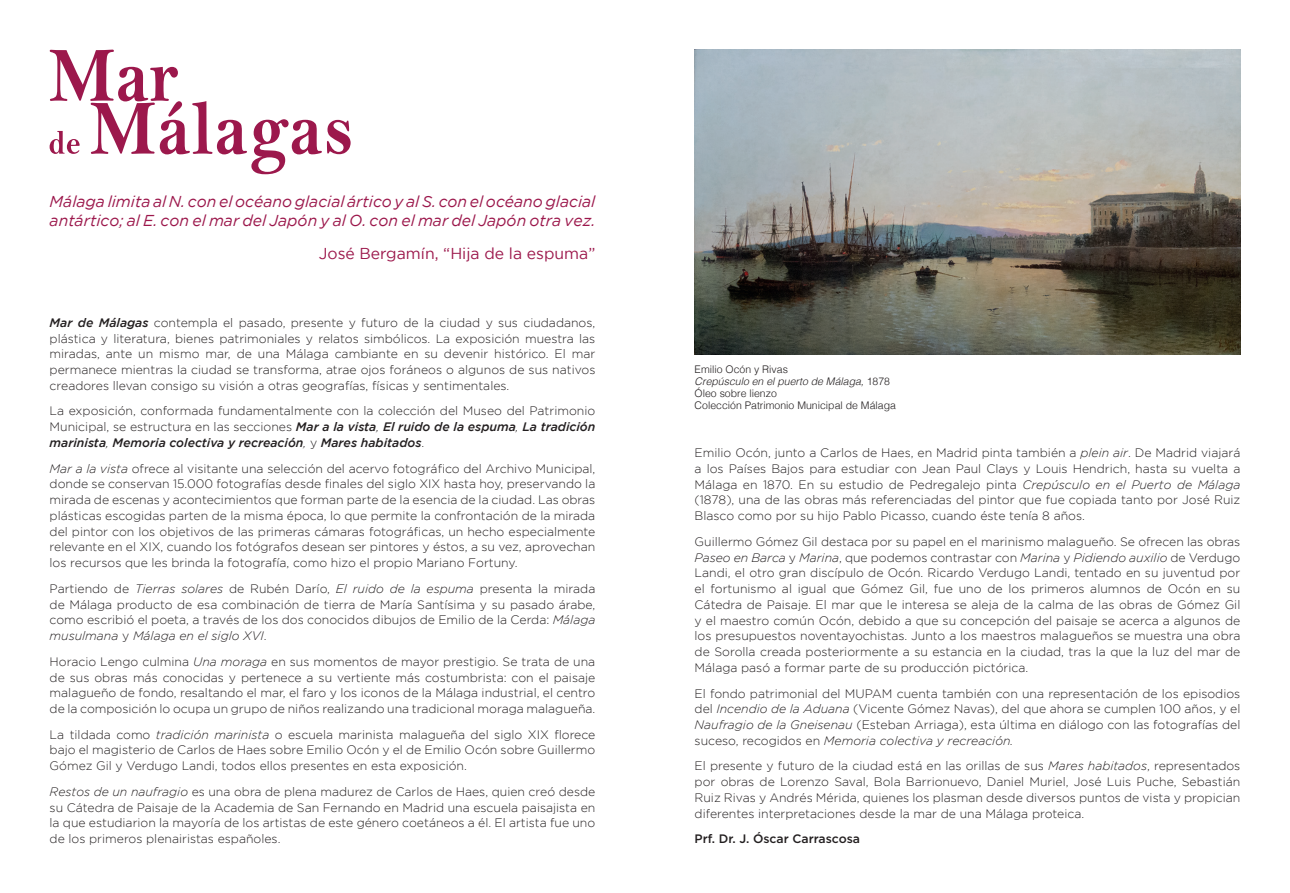
<style>
.page{position:relative;width:1290px;height:893px;background:#fff}
.page>*{position:absolute;margin:0;border:0;box-sizing:border-box;transform-origin:0 0}
.t1{font:italic 15.75px "Gotham";color:#9c184c}
.t2{font:15.75px "Gotham";color:#9c184c}
.t3{font:300 12.25px/15.8px "Gotham";color:#231f20;text-align:justify}
.t4{font:500 12.25px "Gotham";color:#231f20}
.t5{font:300 10.5px "Helvetica";color:#231f20}
.t6{font:italic 300 10.5px "Helvetica";color:#231f20}
.s1{font-weight:500;font-style:italic}
.s2{font-style:italic}
.s3{font-style:normal}
</style>
<div class="page">
<svg style="left:50px;top:50px;width:301px;height:124px"></svg>
<img style="left:694px;top:50px;width:546px;height:305px">
<p class="t1" style="left:50px;top:192px;width:547px">Málaga limita al N. con el océano glacial ártico y al S. con el océano glacial</p>
<p class="t1" style="left:50px;top:211px;width:547px">antártico; al E. con el mar del Japón y al O. con el mar del Japón otra vez.</p>
<p class="t2" style="left:319px;top:245px;width:278px">José Bergamín, “Hija de la espuma”</p>
<p class="t3" style="left:50px;top:314px;width:547px"><span class="s1">Mar de Málagas</span> contempla el pasado, presente y futuro de la ciudad y sus ciudadanos, plástica y literatura, bienes patrimoniales y relatos simbólicos. La exposición muestra las miradas, ante un mismo mar, de una Málaga cambiante en su devenir histórico. El mar permanece mientras la ciudad se transforma, atrae ojos foráneos o algunos de sus nativos creadores llevan consigo su visión a otras geografías, físicas y sentimentales.</p>
<p class="t3" style="left:50px;top:403px;width:547px">La exposición, conformada fundamentalmente con la colección del Museo del Patrimonio Municipal, se estructura en las secciones <span class="s1">Mar a la vista</span><span class="s2">,</span> <span class="s1">El ruido de la espuma</span><span class="s2">,</span> <span class="s1">La tradición marinista</span><span class="s2">,</span> <span class="s1">Memoria colectiva y recreación</span><span class="s2">,</span> y <span class="s1">Mares habitados</span>.</p>
<p class="t3" style="left:50px;top:460px;width:547px"><span class="s2">Mar a la vista</span> ofrece al visitante una selección del acervo fotográfico del Archivo Municipal, donde se conservan 15.000 fotografías desde finales del siglo XIX hasta hoy, preservando la mirada de escenas y acontecimientos que forman parte de la esencia de la ciudad. Las obras plásticas escogidas parten de la misma época, lo que permite la confrontación de la mirada del pintor con los objetivos de las primeras cámaras fotográficas, un hecho especialmente relevante en el XIX, cuando los fotógrafos desean ser pintores y éstos, a su vez, aprovechan los recursos que les brinda la fotografía, como hizo el propio Mariano Fortuny.</p>
<p class="t3" style="left:50px;top:580px;width:547px">Partiendo de <span class="s2">Tierras solares</span> de Rubén Darío, <span class="s2">El ruido de la espuma</span> presenta la mirada de Málaga producto de esa combinación de tierra de María Santísima y su pasado árabe, como escribió el poeta, a través de los dos conocidos dibujos de Emilio de la Cerda: <span class="s2">Málaga musulmana</span> y <span class="s2">Málaga en el siglo XVI</span>.</p>
<p class="t3" style="left:50px;top:653px;width:547px">Horacio Lengo culmina <span class="s2">Una moraga</span> en sus momentos de mayor prestigio. Se trata de una de sus obras más conocidas y pertenece a su vertiente más costumbrista: con el paisaje malagueño de fondo, resaltando el mar, el faro y los iconos de la Málaga industrial, el centro de la composición lo ocupa un grupo de niños realizando una tradicional moraga malagueña.</p>
<p class="t3" style="left:50px;top:726px;width:547px">La tildada como <span class="s2">tradición marinista</span> o escuela marinista malagueña del siglo XIX florece bajo el magisterio de Carlos de Haes sobre Emilio Ocón y el de Emilio Ocón sobre Guillermo Gómez Gil y Verdugo Landi, todos ellos presentes en esta exposición.</p>
<p class="t3" style="left:50px;top:783px;width:547px"><span class="s2">Restos de un naufragio</span> es una obra de plena madurez de Carlos de Haes, quien creó desde su Cátedra de Paisaje de la Academia de San Fernando en Madrid una escuela paisajista en la que estudiarion la mayoría de los artistas de este género coetáneos a él. El artista fue uno de los primeros plenairistas españoles.</p>
<p class="t5" style="left:694px;top:360px;width:95px">Emilio Ocón y Rivas</p>
<p class="t6" style="left:694px;top:372px;width:197px">Crepúsculo en el puerto de Málaga, <span class="s3">1878</span></p>
<p class="t5" style="left:694px;top:384px;width:84px">Óleo sobre lienzo</p>
<p class="t5" style="left:694px;top:397px;width:203px">Colección Patrimonio Municipal de Málaga</p>
<p class="t3" style="left:694px;top:445px;width:547px">Emilio Ocón, junto a Carlos de Haes, en Madrid pinta también a <span class="s2">plein air</span>. De Madrid viajará a los Países Bajos para estudiar con Jean Paul Clays y Louis Hendrich, hasta su vuelta a Málaga en 1870. En su estudio de Pedregalejo pinta <span class="s2">Crepúsculo en el Puerto de Málaga </span>(1878), una de las obras más referenciadas del pintor que fue copiada tanto por José Ruiz Blasco como por su hijo Pablo Picasso, cuando éste tenía 8 años.</p>
<p class="t3" style="left:694px;top:533px;width:547px">Guillermo Gómez Gil destaca por su papel en el marinismo malagueño. Se ofrecen las obras <span class="s2">Paseo en Barca</span> y <span class="s2">Marina</span>, que podemos contrastar con <span class="s2">Marina</span> y <span class="s2">Pidiendo auxilio</span> de Verdugo Landi, el otro gran discípulo de Ocón. Ricardo Verdugo Landi, tentado en su juventud por el fortunismo al igual que Gómez Gil, fue uno de los primeros alumnos de Ocón en su Cátedra de Paisaje. El mar que le interesa se aleja de la calma de las obras de Gómez Gil y el maestro común Ocón, debido a que su concepción del paisaje se acerca a algunos de los presupuestos noventayochistas. Junto a los maestros malagueños se muestra una obra de Sorolla creada posteriormente a su estancia en la ciudad, tras la que la luz del mar de Málaga pasó a formar parte de su producción pictórica.</p>
<p class="t3" style="left:694px;top:685px;width:547px">El fondo patrimonial del MUPAM cuenta también con una representación de los episodios del <span class="s2">Incendio de la Aduana</span> (Vicente Gómez Navas), del que ahora se cumplen 100 años, y el <span class="s2">Naufragio de la Gneisenau</span> (Esteban Arriaga), esta última en diálogo con las fotografías del suceso, recogidos en <span class="s2">Memoria colectiva y recreación.</span></p>
<p class="t3" style="left:694px;top:758px;width:547px">El presente y futuro de la ciudad está en las orillas de sus <span class="s2">Mares habitados</span>, representados por obras de Lorenzo Saval, Bola Barrionuevo, Daniel Muriel, José Luis Puche, Sebastián Ruiz Rivas y Andrés Mérida, quienes los plasman desde diversos puntos de vista y propician diferentes interpretaciones desde la mar de una Málaga proteica.</p>
<p class="t4" style="left:694px;top:831px;width:167px">Prf. Dr. J. Óscar Carrascosa</p>
</div>
